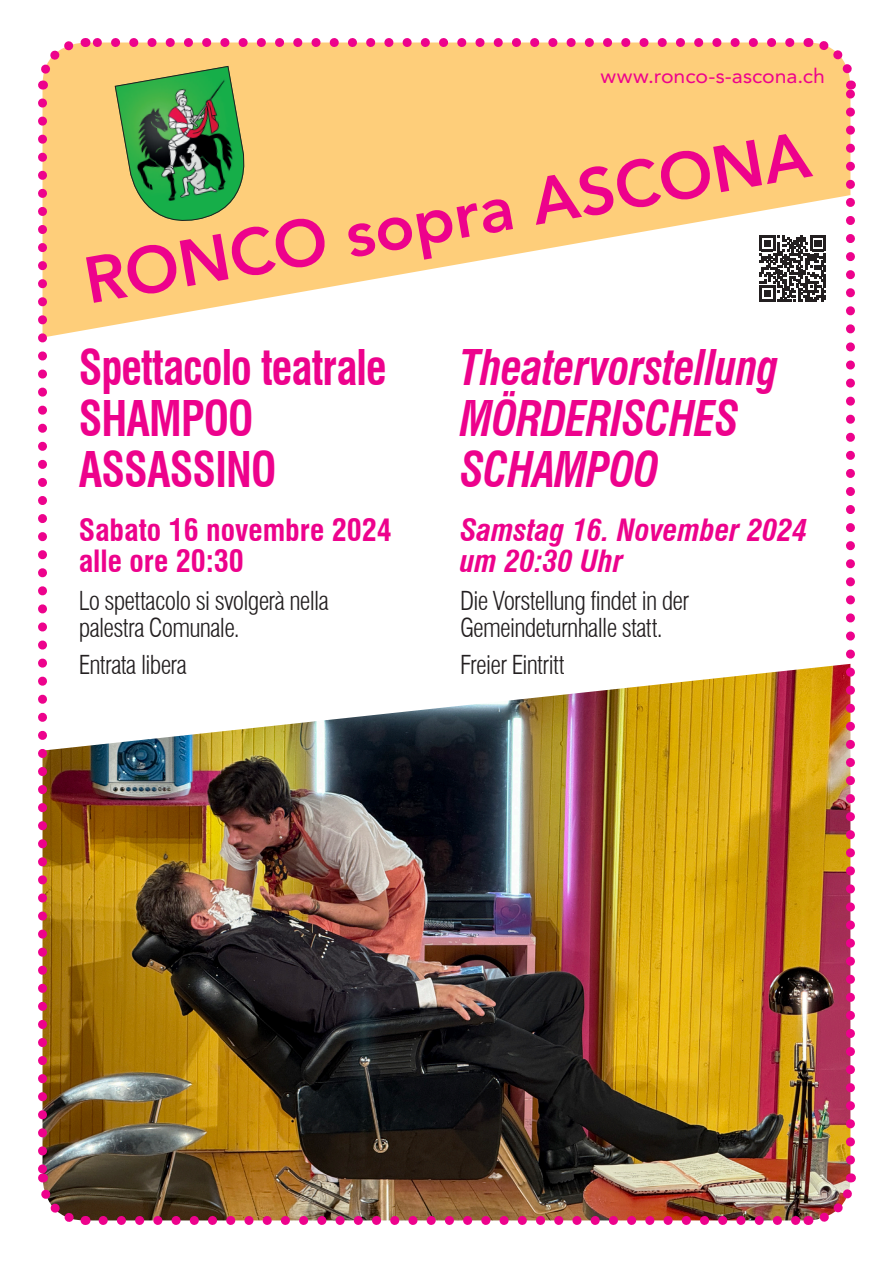
<style>
.page{position:relative;width:893px;height:1263px;background:#fff}
.page>*{position:absolute;margin:0;border:0;box-sizing:border-box;transform-origin:0 0}
.t1{font:800 65.1px "Avenir LT Std";color:#ed028c}
.TITOLI_ITA{font:italic 700 condensed 48px/51px "Swiss 721 BT";letter-spacing:-.02em;color:#ed028c;scale:.9 1}
.TITOLI_ITA-2{font:700 condensed 48px/51px "Swiss 721 BT";letter-spacing:-.02em;color:#ed028c;scale:.9 1}
.TITOLINI_ITA{font:700 condensed 30px/31.5px "Swiss 721 BT";color:#ed028c}
.TITOLINI_ITA-2{font:italic 700 condensed 30px/31.5px "Swiss 721 BT";color:#ed028c}
.TESTI_ITA{font:300 condensed 25.5px/27px "Swiss 721 BT";letter-spacing:-.035em;color:#231f20}
.TITOLINI_ITA-3{font:300 condensed 25.5px/27px "Swiss 721 BT";letter-spacing:-.03em;color:#231f20}
.t2{font:20.25px "Avenir LT Std";color:#ed028c;scale:1.05 1}
</style>
<div class="page">
<img style="left:87px;top:745px;width:763px;height:475px">
<img style="left:103px;top:1216px;width:696px;height:9px">
<svg style="left:38px;top:103px;width:49px;height:1122px"></svg>
<img style="left:808px;top:1173px;width:48px;height:52px">
<svg style="left:38px;top:38px;width:48px;height:52px"></svg>
<img style="left:94px;top:38px;width:762px;height:1122px">
<p class="t2" style="left:600px;top:65px;width:215px">www.ronco-s-ascona.ch</p>
<p class="t1" style="left:78px;top:243px;width:737px;rotate:-10deg">RONCO sopra ASCONA</p>
<p class="TITOLI_ITA-2" style="left:79px;top:342px;width:344px">Spettacolo teatrale</p>
<p class="TITOLI_ITA-2" style="left:79px;top:393px;width:221px">SHAMPOO<br>ASSASSINO</p>
<p class="TITOLINI_ITA" style="left:79px;top:514px;width:315px">Sabato 16 novembre 2024 alle ore 20:30</p>
<p class="TITOLINI_ITA-3" style="left:79px;top:587px;width:252px">Lo spettacolo si svolgerà nella palestra Comunale.</p>
<p class="TITOLINI_ITA-3" style="left:79px;top:651px;width:110px">Entrata libera</p>
<p class="TITOLI_ITA" style="left:460px;top:342px;width:356px">Theatervorstellung</p>
<p class="TITOLI_ITA" style="left:460px;top:393px;width:311px">MÖRDERISCHES<br>SCHAMPOO</p>
<p class="TITOLINI_ITA-2" style="left:460px;top:514px;width:349px">Samstag 16. November 2024 um 20:30 Uhr</p>
<p class="TESTI_ITA" style="left:460px;top:587px;width:231px">Die Vorstellung findet in der<br>Gemeindeturnhalle statt.</p>
<p class="TESTI_ITA" style="left:460px;top:651px;width:106px">Freier Eintritt</p>
</div>
